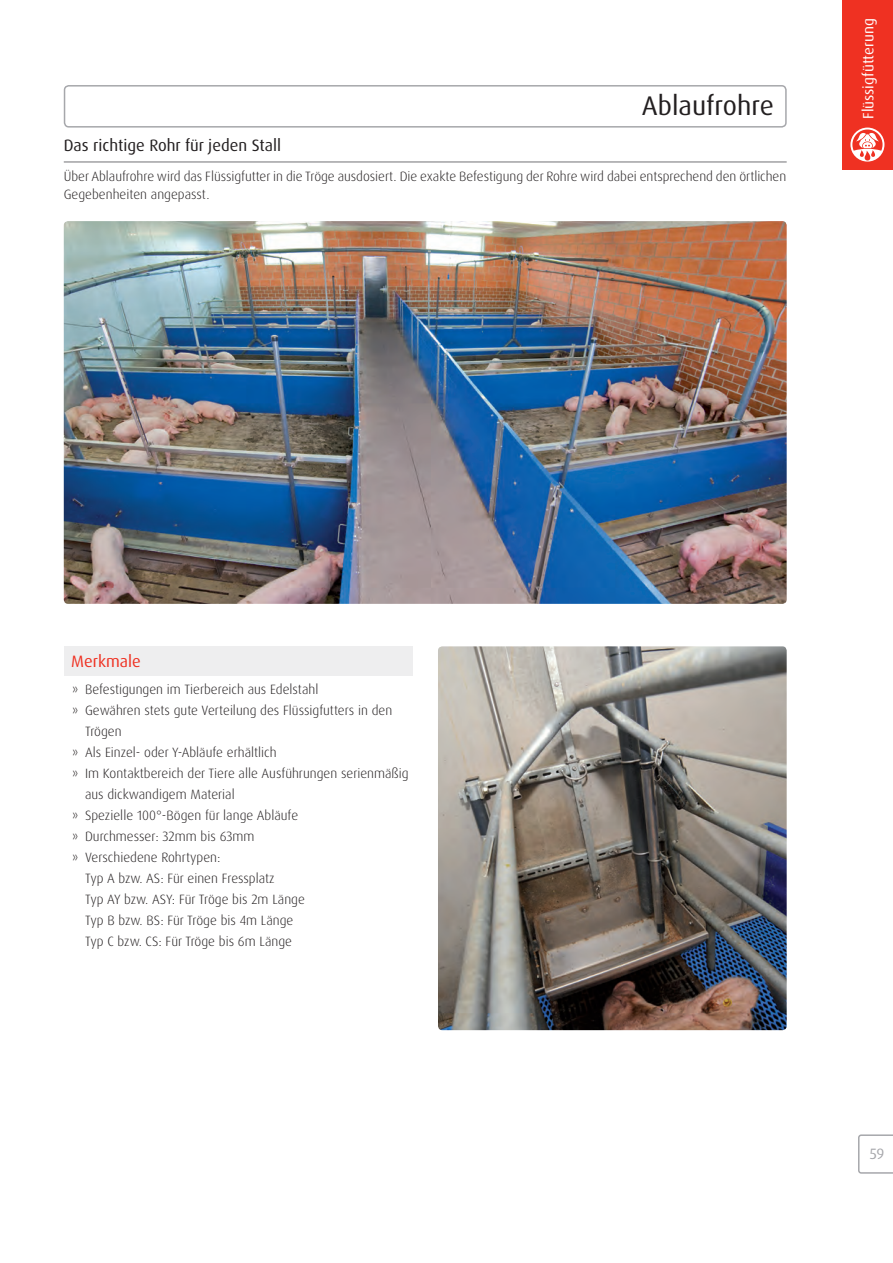
<style>
.page{position:relative;width:893px;height:1263px;background:#fff}
.page>*{position:absolute;margin:0;border:0;box-sizing:border-box;transform-origin:0 0}
.t1{font:27px "Dax OT";color:#231f20}
.t2{font:16.5px "Dax OT";color:#231f20}
.t3{font:16.5px "Dax OT";color:#ef3122}
.t4{font:15px "Dax OT";color:#fff}
.t5{font:15px "Dax OT";color:#a6a7ab}
.t6{font:300 13.5px/18px "Dax OT";color:#231f20}
</style>
<div class="page">
<div style="left:64px;top:85px;width:723px;height:43px;border:2px solid #a6a7ab;border-radius:4px"></div>
<svg style="left:858px;top:1134px;width:35px;height:40px"></svg>
<div style="left:842px;top:0;width:51px;height:170px;background:#ef3122"></div>
<svg style="left:850px;top:128px;width:34px;height:34px"></svg>
<hr style="left:64px;top:162px;width:723px;height:1px;background:#717275">
<img style="left:438px;top:646px;width:349px;height:384px">
<img style="left:64px;top:221px;width:723px;height:383px">
<div style="left:64px;top:646px;width:348px;height:30px;background:#eeeeef"></div>
<h1 class="t1" style="left:642px;top:89px;width:134px">Ablaufrohre</h1>
<p class="t2" style="left:64px;top:135px;width:219px">Das richtige Rohr für jeden Stall</p>
<p class="t6" style="left:64px;top:167px;width:724px">Über Ablaufrohre wird das Flüssigfutter in die Tröge ausdosiert. Die exakte Befestigung der Rohre wird dabei entsprechend den örtlichen<br>Gegebenheiten angepasst.</p>
<p class="t4" style="left:859px;top:119px;width:102px;rotate:-90deg">Flüssigfütterung</p>
<p class="t3" style="left:71px;top:651px;width:71px">Merkmale</p>
<p class="t6" style="left:72px;top:680px;width:248px">» Befestigungen im Tierbereich aus Edelstahl</p>
<p class="t6" style="left:72px;top:702px;width:322px">» Gewähren stets gute Verteilung des Flüssigfutters in den</p>
<p class="t6" style="left:85px;top:723px;width:38px">Trögen</p>
<p class="t6" style="left:72px;top:744px;width:206px">» Als Einzel- oder Y-Abläufe erhältlich</p>
<p class="t6" style="left:72px;top:765px;width:338px">» Im Kontaktbereich der Tiere alle Ausführungen serienmäßig</p>
<p class="t6" style="left:85px;top:786px;width:151px">aus dickwandigem Material</p>
<p class="t6" style="left:72px;top:807px;width:227px">» Spezielle 100°-Bögen für lange Abläufe</p>
<p class="t6" style="left:72px;top:828px;width:184px">» Durchmesser: 32mm bis 63mm</p>
<p class="t6" style="left:72px;top:849px;width:150px">» Verschiedene Rohrtypen:</p>
<p class="t6" style="left:85px;top:870px;width:191px">Typ A bzw. AS: Für einen Fressplatz</p>
<p class="t6" style="left:85px;top:891px;width:221px">Typ AY bzw. ASY: Für Tröge bis 2m Länge</p>
<p class="t6" style="left:85px;top:912px;width:210px">Typ B bzw. BS: Für Tröge bis 4m Länge</p>
<p class="t6" style="left:85px;top:933px;width:209px">Typ C bzw. CS: Für Tröge bis 6m Länge</p>
<p class="t5" style="left:870px;top:1144px;width:16px">59</p>
</div>
